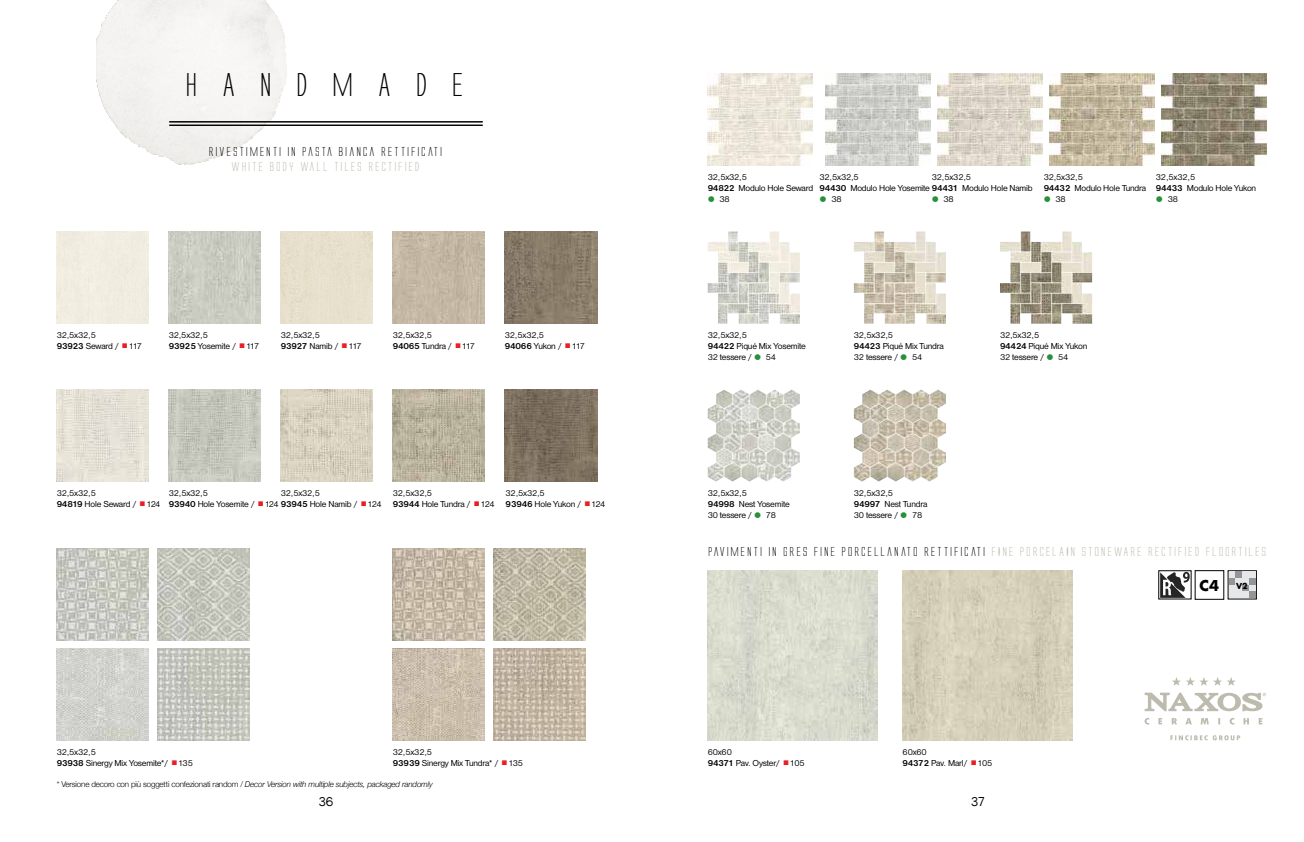
<style>
.page{position:relative;width:1304px;height:842px;background:#fff}
.page>*{position:absolute;margin:0;border:0;box-sizing:border-box;transform-origin:0 0}
.t1{font:30.5px "Alien League Expanded";letter-spacing:.645em;color:#000}
.t2{font:700 14.6px "Futura Std";color:#000}
.t3{font:12.5px "Gravity";color:#000}
.t4{font:12px "Alien League Expanded";color:#000}
.t5{font:12px "Alien League Expanded";color:#bdbaae}
.t6{font:9px/11px "Nimbus Sans DOT";letter-spacing:-.02em;color:#000}
.t7{font:italic 300 8px "Helvetica Neue";letter-spacing:-.02em;color:#000}
.s1{font-weight:700}
.s2{color:#bdbaae}
.s3{font-style:normal}
</style>
<div class="page">
<img style="left:393px;top:648px;width:92px;height:92px">
<img style="left:493px;top:648px;width:93px;height:92px">
<img style="left:393px;top:548px;width:92px;height:92px">
<img style="left:493px;top:548px;width:93px;height:92px">
<img style="left:708px;top:73px;width:105px;height:93px">
<img style="left:938px;top:74px;width:104px;height:92px">
<img style="left:1162px;top:74px;width:105px;height:92px">
<img style="left:825px;top:73px;width:105px;height:93px">
<img style="left:1049px;top:74px;width:105px;height:92px">
<img style="left:708px;top:232px;width:92px;height:92px">
<img style="left:854px;top:232px;width:92px;height:92px">
<img style="left:1000px;top:232px;width:92px;height:92px">
<img style="left:57px;top:648px;width:92px;height:92px">
<img style="left:157px;top:648px;width:92px;height:92px">
<img style="left:57px;top:548px;width:92px;height:92px">
<img style="left:157px;top:548px;width:92px;height:92px">
<img style="left:505px;top:232px;width:92px;height:92px">
<img style="left:393px;top:232px;width:92px;height:92px">
<div style="left:281px;top:232px;width:92px;height:92px;background:#e8e1cd"></div>
<img style="left:169px;top:232px;width:92px;height:92px">
<img style="left:57px;top:389px;width:92px;height:93px">
<img style="left:505px;top:389px;width:92px;height:93px">
<img style="left:393px;top:389px;width:92px;height:93px">
<img style="left:281px;top:389px;width:92px;height:93px">
<img style="left:169px;top:389px;width:92px;height:93px">
<img style="left:708px;top:389px;width:92px;height:93px">
<img style="left:854px;top:389px;width:92px;height:93px">
<img style="left:903px;top:570px;width:170px;height:170px">
<img style="left:708px;top:570px;width:170px;height:170px">
<img style="left:96px;top:0;width:212px;height:165px">
<hr style="left:169px;top:125px;width:314px;height:1px;background:#000">
<hr style="left:169px;top:121px;width:314px;height:1px;background:#000">
<hr style="left:169px;top:122px;width:314px;height:1px;background:#000">
<svg style="left:1170px;top:735px;width:70px;height:5px"></svg>
<svg style="left:1172px;top:677px;width:64px;height:9px"></svg>
<svg style="left:1145px;top:693px;width:121px;height:18px"></svg>
<svg style="left:1144px;top:718px;width:5px;height:6px"></svg>
<svg style="left:1158px;top:718px;width:4px;height:6px"></svg>
<svg style="left:1172px;top:718px;width:5px;height:6px"></svg>
<svg style="left:1185px;top:718px;width:7px;height:6px"></svg>
<svg style="left:1201px;top:718px;width:8px;height:6px"></svg>
<svg style="left:1218px;top:718px;width:2px;height:6px"></svg>
<svg style="left:1230px;top:718px;width:4px;height:6px"></svg>
<svg style="left:1243px;top:718px;width:6px;height:6px"></svg>
<svg style="left:1259px;top:718px;width:3px;height:6px"></svg>
<svg style="left:1158px;top:570px;width:33px;height:29px"></svg>
<svg style="left:1160px;top:572px;width:30px;height:26px"></svg>
<div style="left:1228px;top:570px;width:29px;height:29px;border:1px solid #000"></div>
<svg style="left:1229px;top:572px;width:26px;height:6px"></svg>
<div style="left:1229px;top:578px;width:6px;height:7px;background:#939598"></div>
<div style="left:1236px;top:578px;width:6px;height:7px;background:#e6e7e8"></div>
<div style="left:1242px;top:578px;width:6px;height:7px;background:#e6e7e8"></div>
<div style="left:1249px;top:578px;width:6px;height:7px;background:#939598"></div>
<svg style="left:1229px;top:585px;width:26px;height:13px"></svg>
<div style="left:1195px;top:570px;width:29px;height:30px;border:1px solid #000"></div>
<h1 class="t1" style="left:185px;top:70px;width:284px">HANDMADE</h1>
<h3 class="t4" style="left:208px;top:146px;width:237px">RIVESTIMENTI IN PASTA BIANCA RETTIFICATI</h3>
<h3 class="t5" style="left:231px;top:160px;width:192px">WHITE BODY WALL TILES RECTIFIED</h3>
<p class="t6" style="left:708px;top:171px;width:41px">32,5x32,5</p>
<p class="t6" style="left:708px;top:182px;width:107px"><span class="s1">94822</span> Modulo Hole Seward</p>
<p class="t6" style="left:719px;top:193px;width:12px">38</p>
<p class="t6" style="left:932px;top:171px;width:41px">32,5x32,5</p>
<p class="t6" style="left:820px;top:182px;width:215px"><span class="s1">94430</span> Modulo Hole Yosemite <span class="s1">94431</span> Modulo Hole Namib</p>
<p class="t6" style="left:944px;top:193px;width:12px">38</p>
<p class="t6" style="left:820px;top:171px;width:41px">32,5x32,5</p>
<p class="t6" style="left:831px;top:193px;width:12px">38</p>
<p class="t6" style="left:1044px;top:171px;width:41px">32,5x32,5</p>
<p class="t6" style="left:1044px;top:182px;width:104px"><span class="s1">94432</span> Modulo Hole Tundra</p>
<p class="t6" style="left:1055px;top:193px;width:12px">38</p>
<p class="t6" style="left:1156px;top:171px;width:41px">32,5x32,5</p>
<p class="t6" style="left:1156px;top:182px;width:102px"><span class="s1">94433</span> Modulo Hole Yukon</p>
<p class="t6" style="left:1168px;top:193px;width:12px">38</p>
<p class="t6" style="left:57px;top:329px;width:87px">32,5x32,5<br><span class="s1">93923</span> Seward / 117</p>
<p class="t6" style="left:505px;top:329px;width:82px">32,5x32,5<br><span class="s1">94066</span> Yukon / 117</p>
<p class="t6" style="left:169px;top:329px;width:92px">32,5x32,5<br><span class="s1">93925</span> Yosemite / 117</p>
<p class="t6" style="left:281px;top:329px;width:82px">32,5x32,5<br><span class="s1">93927</span> Namib / 117</p>
<p class="t6" style="left:393px;top:329px;width:84px">32,5x32,5<br><span class="s1">94065</span> Tundra / 117</p>
<p class="t6" style="left:708px;top:329px;width:100px">32,5x32,5<br><span class="s1">94422</span> Piqué Mix Yosemite<br>32 tessere /</p>
<p class="t6" style="left:766px;top:351px;width:12px">54</p>
<p class="t6" style="left:854px;top:329px;width:92px">32,5x32,5<br><span class="s1">94423</span> Piqué Mix Tundra<br>32 tessere /</p>
<p class="t6" style="left:912px;top:351px;width:12px">54</p>
<p class="t6" style="left:1000px;top:329px;width:89px">32,5x32,5<br><span class="s1">94424</span> Piqué Mix Yukon<br>32 tessere /</p>
<p class="t6" style="left:1058px;top:351px;width:12px">54</p>
<p class="t6" style="left:57px;top:487px;width:105px">32,5x32,5<br><span class="s1">94819</span> Hole Seward / 124</p>
<p class="t6" style="left:506px;top:487px;width:101px">32,5x32,5<br><span class="s1">93946</span> Hole Yukon / 124</p>
<p class="t6" style="left:169px;top:487px;width:214px;text-indent:112px">32,5x32,5<br><span class="s1">93940</span> Hole Yosemite / 124 <span class="s1">93945</span> Hole Namib / 124</p>
<p class="t6" style="left:169px;top:487px;width:41px">32,5x32,5</p>
<p class="t6" style="left:393px;top:487px;width:103px">32,5x32,5<br><span class="s1">93944</span> Hole Tundra / 124</p>
<p class="t6" style="left:708px;top:487px;width:84px">32,5x32,5<br><span class="s1">94998</span> Nest Yosemite<br>30 tessere /</p>
<p class="t6" style="left:766px;top:509px;width:12px">78</p>
<p class="t6" style="left:854px;top:487px;width:75px">32,5x32,5<br><span class="s1">94997</span> Nest Tundra<br>30 tessere /</p>
<p class="t6" style="left:912px;top:509px;width:12px">78</p>
<h3 class="t4" style="left:708px;top:546px;width:561px">PAVIMENTI IN GRES FINE PORCELLANATO RETTIFICATI <span class="s2">FINE PORCELAIN STONEWARE RECTIFIED FLOORTILES</span></h3>
<h2 class="t2" style="left:1200px;top:576px;width:50px">C4 <sup>V2</sup></h2>
<p class="t6" style="left:57px;top:746px;width:138px">32,5x32,5<br><span class="s1">93938</span> Sinergy Mix Yosemite*/ 135</p>
<p class="t6" style="left:393px;top:746px;width:132px">32,5x32,5<br><span class="s1">93939</span> Sinergy Mix Tundra* / 135</p>
<p class="t6" style="left:708px;top:746px;width:98px">60x60<br><span class="s1">94371</span> Pav. Oyster/ 105</p>
<p class="t6" style="left:903px;top:746px;width:91px">60x60<br><span class="s1">94372</span> Pav. Marl/ 105</p>
<p class="t7" style="left:57px;top:777px;width:378px"><span class="s3">* Versione decoro con più soggetti confezionati random /</span> Decor Version with multiple subjects, packaged randomly</p>
<h3 class="t3" style="left:319px;top:794px;width:16px">36</h3>
<h3 class="t3" style="left:971px;top:794px;width:15px">37</h3>
</div>
